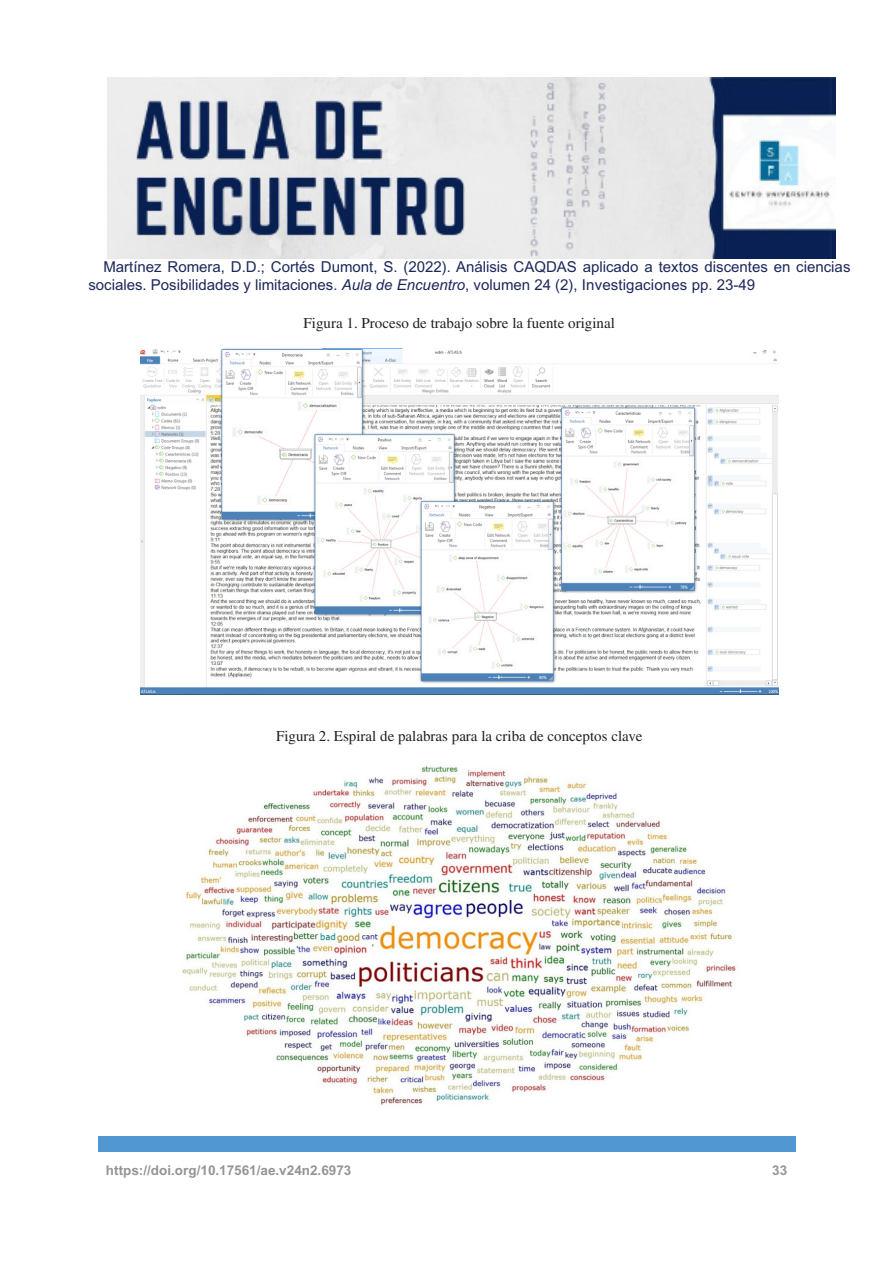
<style>
.page{position:relative;width:893px;height:1263px;background:#fff}
.page>*{position:absolute;margin:0;border:0;box-sizing:border-box;transform-origin:0 0}
.t1{font:15px/18px "Arial MT Std";color:#1c275a}
.FIG_Caption{font:15px "Times LT Std";color:#231f20}
.t2{font:700 13.5px "Arial MT Std";color:#939598}
.s1{font-style:italic}
</style>
<div class="page">
<img style="left:108px;top:77px;width:727px;height:182px">
<div style="left:98px;top:1136px;width:697px;height:16px;background:#5198d2"></div>
<img style="left:140px;top:349px;width:638px;height:346px">
<img style="left:182px;top:766px;width:554px;height:339px">
<p class="t1" style="left:88px;top:258px;width:764px;text-indent:15px">Martínez Romera, D.D.; Cortés Dumont, S. (2022). Análisis CAQDAS aplicado a textos discentes en ciencias sociales. Posibilidades y limitaciones. <span class="s1">Aula de Encuentro</span>, volumen 24 (2), Investigaciones pp. 23-49</p>
<p class="FIG_Caption" style="left:304px;top:315px;width:313px">Figura 1. Proceso de trabajo sobre la fuente original</p>
<p class="FIG_Caption" style="left:276px;top:727px;width:368px">Figura 2. Espiral de palabras para la criba de conceptos clave</p>
<p class="t2" style="left:106px;top:1162px;width:247px">https://doi.org/10.17561/ae.v24n2.6973</p>
<p class="t2" style="left:772px;top:1162px;width:17px">33</p>
</div>
